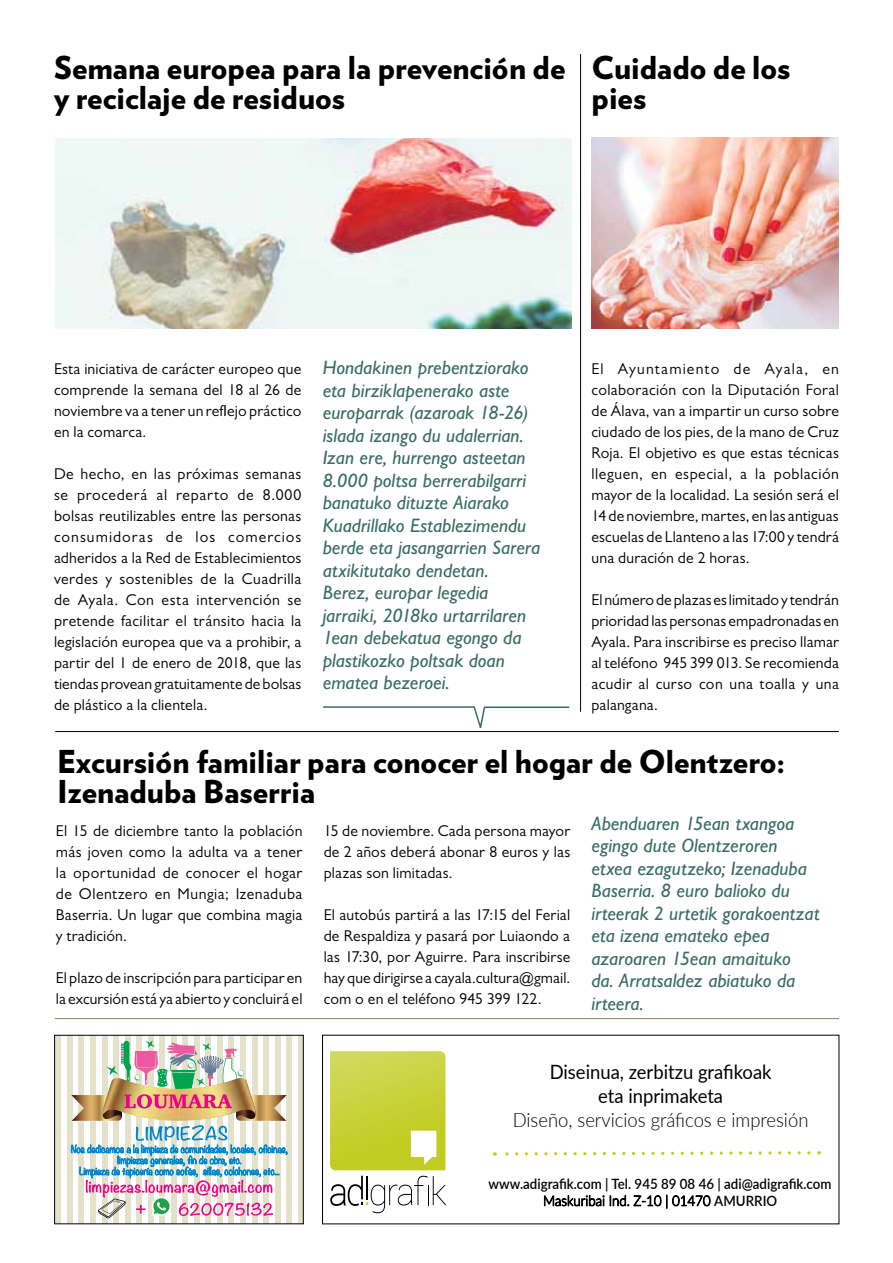
<style>
.page{position:relative;width:893px;height:1263px;background:#fff}
.page>*{position:absolute;margin:0;border:0;box-sizing:border-box;transform-origin:0 0}
.t1{font:900 31.5px/30px "Verlag";color:#000}
.t2{font:19.65px/23.7px "Lato";color:#000;text-align:center;scale:.94 1}
.t3{font:300 19.65px "Lato";color:#000;scale:.94 1}
.t4{font:italic 500 19.5px/22.5px "Gill Sans MT Pro";color:#396d63}
.t5{font:15.75px/21px "Gill Sans MT Pro";letter-spacing:.01em;color:#000;text-align:justify}
.t6{font:600 14.25px/17.1px "Lato";color:#000;text-align:center;scale:.94 1}
.s1{font-weight:300}
</style>
<div class="page">
<img style="left:55px;top:139px;width:516px;height:190px">
<hr style="left:580px;top:54px;width:1px;height:658px;background:#000101">
<hr style="left:55px;top:731px;width:784px;height:1px;background:#000">
<hr style="left:55px;top:1018px;width:784px;height:1px;background:#818064">
<img style="left:591px;top:138px;width:248px;height:191px">
<svg style="left:322px;top:706px;width:248px;height:27px"></svg>
<div style="left:56px;top:1035px;width:5px;height:189px;background:#e4e1cb"></div>
<div style="left:67px;top:1035px;width:6px;height:189px;background:#e4e1cb"></div>
<div style="left:79px;top:1035px;width:5px;height:189px;background:#e4e1cb"></div>
<div style="left:90px;top:1035px;width:6px;height:189px;background:#e4e1cb"></div>
<div style="left:102px;top:1035px;width:5px;height:189px;background:#e4e1cb"></div>
<div style="left:113px;top:1035px;width:6px;height:189px;background:#e4e1cb"></div>
<div style="left:125px;top:1035px;width:5px;height:189px;background:#e4e1cb"></div>
<div style="left:136px;top:1035px;width:6px;height:189px;background:#e4e1cb"></div>
<div style="left:148px;top:1035px;width:5px;height:189px;background:#e4e1cb"></div>
<div style="left:160px;top:1035px;width:5px;height:189px;background:#e4e1cb"></div>
<div style="left:171px;top:1035px;width:5px;height:189px;background:#e4e1cb"></div>
<div style="left:183px;top:1035px;width:5px;height:189px;background:#e4e1cb"></div>
<div style="left:194px;top:1035px;width:5px;height:189px;background:#e4e1cb"></div>
<div style="left:206px;top:1035px;width:5px;height:189px;background:#e4e1cb"></div>
<div style="left:217px;top:1035px;width:6px;height:189px;background:#e4e1cb"></div>
<div style="left:229px;top:1035px;width:5px;height:189px;background:#e4e1cb"></div>
<div style="left:240px;top:1035px;width:6px;height:189px;background:#e4e1cb"></div>
<div style="left:252px;top:1035px;width:5px;height:189px;background:#e4e1cb"></div>
<div style="left:263px;top:1035px;width:6px;height:189px;background:#e4e1cb"></div>
<div style="left:275px;top:1035px;width:5px;height:189px;background:#e4e1cb"></div>
<div style="left:287px;top:1035px;width:5px;height:189px;background:#e4e1cb"></div>
<div style="left:298px;top:1035px;width:5px;height:189px;background:#e4e1cb"></div>
<img style="left:256px;top:1095px;width:31px;height:26px">
<img style="left:71px;top:1095px;width:31px;height:26px">
<img style="left:102px;top:1078px;width:154px;height:43px">
<svg style="left:106px;top:1039px;width:138px;height:69px"></svg>
<svg style="left:71px;top:1125px;width:217px;height:97px"></svg>
<svg style="left:494px;top:1151px;width:317px;height:5px"></svg>
<svg style="left:544px;top:1195px;width:60px;height:11px"></svg>
<svg style="left:610px;top:1195px;width:100px;height:13px"></svg>
<svg style="left:330px;top:1051px;width:115px;height:119px"></svg>
<svg style="left:330px;top:1176px;width:116px;height:37px"></svg>
<h1 class="t1" style="left:54px;top:51px;width:513px">Semana europea para la prevención de y reciclaje de residuos</h1>
<h1 class="t1" style="left:591px;top:51px;width:200px">Cuidado de los pies</h1>
<p class="t4" style="left:323px;top:356px;width:219px">Hondakinen prebentziorako eta birziklapenerako aste europarrak (azaroak 18-26) islada izango du udalerrian.<br>Izan ere, hurrengo asteetan<br>8.000 poltsa berrerabilgarri banatuko dituzte Aiarako<br>Kuadrillako Establezimendu berde eta jasangarrien Sarera atxikitutako dendetan.<br>Berez, europar legedia jarraiki, 2018ko urtarrilaren<br>1ean debekatua egongo da plastikozko poltsak doan ematea bezeroei.</p>
<p class="t5" style="left:591px;top:358px;width:249px">El Ayuntamiento de Ayala, en colaboración con la Diputación Foral de Álava, van a impartir un curso sobre ciudado de los pies, de la mano de Cruz Roja. El objetivo es que estas técnicas lleguen, en especial, a la población mayor de la localidad. La sesión será el 14 de noviembre, martes, en las antiguas escuelas de Llanteno a las 17:00 y tendrá una duración de 2 horas.</p>
<p class="t5" style="left:591px;top:589px;width:249px">El número de plazas es limitado y tendrán prioridad las personas empadronadas en Ayala. Para inscribirse es preciso llamar al teléfono 945 399 013. Se recomienda acudir al curso con una toalla y una palangana.</p>
<h1 class="t1" style="left:57px;top:745px;width:729px">Excursión familiar para conocer el hogar de Olentzero:<br>Izenaduba Baserria</h1>
<p class="t5" style="left:54px;top:358px;width:249px">Esta iniciativa de carácter europeo que comprende la semana del 18 al 26 de noviembre va a tener un reflejo práctico en la comarca.</p>
<p class="t5" style="left:54px;top:463px;width:249px">De hecho, en las próximas semanas se procederá al reparto de 8.000 bolsas reutilizables entre las personas consumidoras de los comercios adheridos a la Red de Establecimientos verdes y sostenibles de la Cuadrilla de Ayala. Con esta intervención se pretende facilitar el tránsito hacia la legislación europea que va a prohibir, a partir del 1 de enero de 2018, que las tiendas provean gratuitamente de bolsas de plástico a la clientela.</p>
<p class="t5" style="left:56px;top:820px;width:248px">El 15 de diciembre tanto la población más joven como la adulta va a tener la oportunidad de conocer el hogar de Olentzero en Mungia; Izenaduba Baserria. Un lugar que combina magia y tradición.</p>
<p class="t5" style="left:56px;top:967px;width:248px">El plazo de inscripción para participar en la excursión está ya abierto y concluirá el</p>
<p class="t5" style="left:324px;top:820px;width:248px">15 de noviembre. Cada persona mayor de 2 años deberá abonar 8 euros y las plazas son limitadas.</p>
<p class="t5" style="left:324px;top:904px;width:248px">El autobús partirá a las 17:15 del Ferial de Respaldiza y pasará por Luiaondo a las 17:30, por Aguirre. Para inscribirse hay que dirigirse a cayala.cultura@gmail. com o en el teléfono 945 399 122.</p>
<p class="t4" style="left:591px;top:811px;width:229px">Abenduaren 15ean txangoa egingo dute Olentzeroren etxea ezagutzeko; Izenaduba<br>Baserria. 8 euro balioko du irteerak 2 urtetik gorakoentzat eta izena emateko epea azaroaren 15ean amaituko<br>da. Arratsaldez abiatuko da irteera.</p>
<p class="t2" style="left:550px;top:1059px;width:238px">Diseinua, zerbitzu grafikoak eta inprimaketa</p>
<p class="t3" style="left:513px;top:1106px;width:316px">Diseño, servicios gráficos e impresión</p>
<p class="t6" style="left:489px;top:1174px;width:366px">www.adigrafik.com | Tel. 945 89 08 46 | adi@adigrafik.com<br><span class="s1">Maskuribai Ind. Z-10 | 01470</span> AMURRIO</p>
</div>
